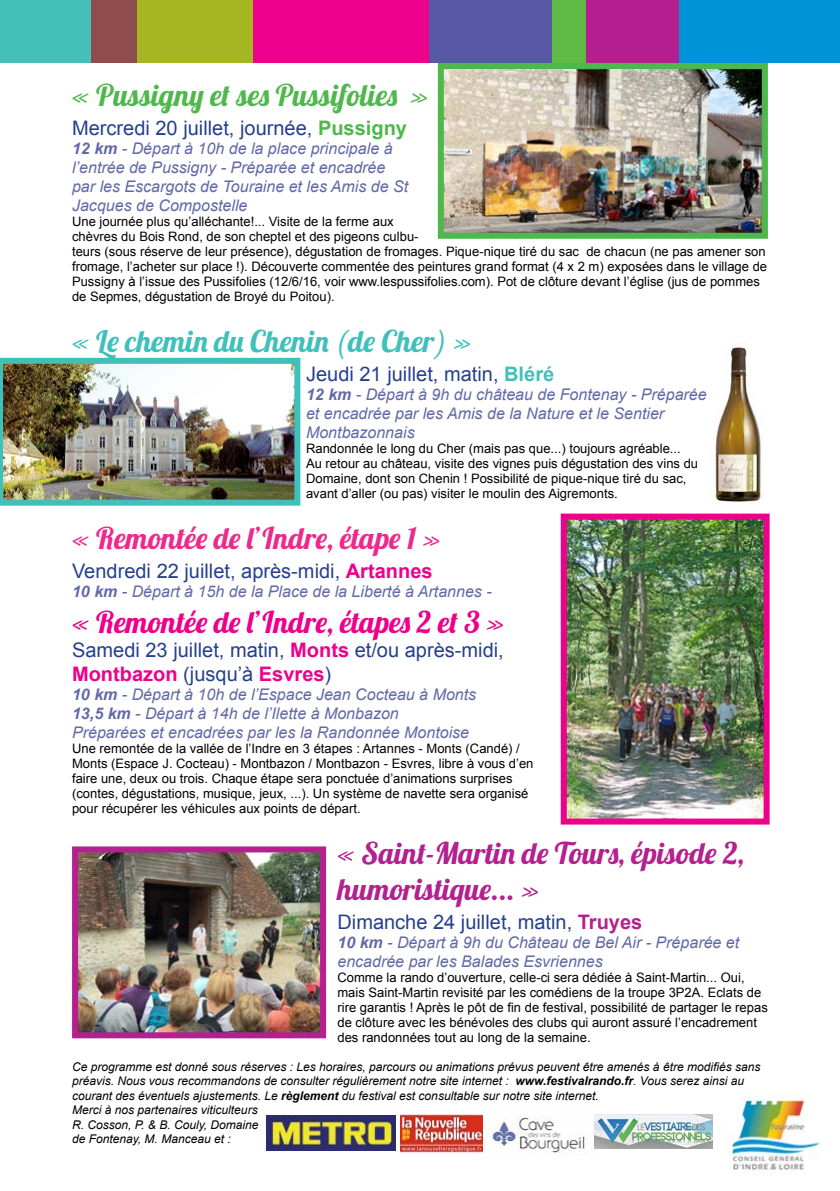
<style>
.page{position:relative;width:840px;height:1191px;background:#fff}
.page>*{position:absolute;margin:0;border:0;box-sizing:border-box;transform-origin:0 0}
.t1{font:30px/36px "Lobster 1.4";color:#b4218f}
.t2{font:30px "Lobster 1.4";color:#ec008c}
.t3{font:30px "Lobster 1.4";letter-spacing:.02em;color:#4eb84d}
.t4{font:30px "Lobster 1.4";color:#40c0ba}
.t5{font:30px "Lobster 1.4";color:#ec2a8c}
.t6{font:20px/24px "Arial";color:#25408f}
.t7{font:italic 16px/19.2px "Arial";color:#6269a7}
.t8{font:13px/15px "Arial";color:#000}
.t9{font:italic 12px/14.4px "Arial";color:#000}
.s1{font-weight:700;color:#4eb84d}
.s2{font-weight:700}
.s3{font-weight:700;color:#40c0ba}
.s4{font-weight:700;color:#ec008c}
.s5{font-weight:700;color:#b4218f}
</style>
<div class="page">
<div style="left:585px;top:0;width:167px;height:63px;background:#b41e8e"></div>
<div style="left:237px;top:0;width:315px;height:63px;background:#ec008c"></div>
<div style="left:428px;top:0;width:138px;height:63px;background:#5857a6"></div>
<div style="left:69px;top:0;width:136px;height:63px;background:#8e4c4c"></div>
<div style="left:679px;top:0;width:160px;height:63px;background:#0093d8"></div>
<div style="left:0;top:0;width:91px;height:63px;background:#44c0b9"></div>
<div style="left:137px;top:0;width:116px;height:63px;background:#a6b622"></div>
<div style="left:552px;top:0;width:33px;height:63px;background:#5fbb46"></div>
<img style="left:444px;top:70px;width:316px;height:162px">
<div style="left:437px;top:63px;width:330px;height:176px;border:6px solid #4eb84d"></div>
<img style="left:708px;top:342px;width:55px;height:160px">
<img style="left:0;top:358px;width:300px;height:147px">
<img style="left:567px;top:520px;width:195px;height:297px">
<div style="left:560px;top:513px;width:209px;height:311px;border:6px solid #ec008c"></div>
<img style="left:79px;top:853px;width:240px;height:178px">
<div style="left:72px;top:846px;width:254px;height:192px;border:6px solid #b4218f"></div>
<img style="left:266px;top:1115px;width:130px;height:35px">
<img style="left:724px;top:1094px;width:96px;height:77px">
<img style="left:400px;top:1114px;width:83px;height:39px">
<img style="left:491px;top:1117px;width:97px;height:39px">
<img style="left:594px;top:1114px;width:118px;height:34px">
<h1 class="t3" style="left:72px;top:76px;width:357px">« Pussigny et ses Pussifolies »</h1>
<h2 class="t6" style="left:72px;top:116px;width:336px">Mercredi 20 juillet, journée, <span class="s1">Pussigny</span></h2>
<p class="t7" style="left:72px;top:139px;width:337px"><span class="s2">12 km</span> - Départ à 10h de la place principale à l’entrée de Pussigny - Préparée et encadrée par les Escargots de Touraine et les Amis de St Jacques de Compostelle</p>
<p class="t8" style="left:72px;top:214px;width:696px">Une journée plus qu’alléchante!... Visite de la ferme aux<br>chèvres du Bois Rond, de son cheptel et des pigeons culbu-<br>teurs (sous réserve de leur présence), dégustation de fromages. Pique-nique tiré du sac de chacun (ne pas amener son fromage, l’acheter sur place !). Découverte commentée des peintures grand format (4 x 2 m) exposées dans le village de Pussigny à l’issue des Pussifolies (12/6/16, voir www.lespussifolies.com). Pot de clôture devant l’église (jus de pommes de Sepmes, dégustation de Broyé du Poitou).</p>
<h1 class="t4" style="left:72px;top:322px;width:400px">« Le chemin du Chenin (de Cher) »</h1>
<h2 class="t6" style="left:306px;top:362px;width:249px">Jeudi 21 juillet, matin, <span class="s3">Bléré</span></h2>
<p class="t7" style="left:306px;top:385px;width:402px"><span class="s2">12 km</span> - Départ à 9h du château de Fontenay - Préparée et encadrée par les Amis de la Nature et le Sentier<br>Montbazonnais</p>
<p class="t8" style="left:306px;top:441px;width:393px">Randonnée le long du Cher (mais pas que...) toujours agréable...<br>Au retour au château, visite des vignes puis dégustation des vins du Domaine, dont son Chenin ! Possibilité de pique-nique tiré du sac, avant d’aller (ou pas) visiter le moulin des Aigremonts.</p>
<h1 class="t5" style="left:72px;top:519px;width:370px">« Remontée de l’Indre, étape 1 »</h1>
<h2 class="t6" style="left:72px;top:559px;width:362px">Vendredi 22 juillet, après-midi, <span class="s4">Artannes</span></h2>
<p class="t7" style="left:72px;top:582px;width:421px"><span class="s2">10 km</span> - Départ à 15h de la Place de la Liberté à Artannes -</p>
<h1 class="t2" style="left:72px;top:603px;width:433px">« Remontée de l’Indre, étapes 2 et 3 »</h1>
<h2 class="t6" style="left:72px;top:638px;width:433px">Samedi 23 juillet, matin, <span class="s4">Monts</span> et/ou après-midi,<br><span class="s4">Montbazon</span> (jusqu’à <span class="s4">Esvres</span>)</h2>
<p class="t7" style="left:72px;top:685px;width:405px"><span class="s2">10 km</span> - Départ à 10h de l’Espace Jean Cocteau à Monts<br><span class="s2">13,5 km</span> - Départ à 14h de l’Ilette à Monbazon<br>Préparées et encadrées par les la Randonnée Montoise</p>
<p class="t8" style="left:72px;top:741px;width:462px">Une remontée de la vallée de l’Indre en 3 étapes : Artannes - Monts (Candé) / Monts (Espace J. Cocteau) - Montbazon / Montbazon - Esvres, libre à vous d’en faire une, deux ou trois. Chaque étape sera ponctuée d’animations surprises (contes, dégustations, musique, jeux, ...). Un système de navette sera organisé pour récupérer les véhicules aux points de départ.</p>
<h1 class="t1" style="left:337px;top:834px;width:408px">« Saint-Martin de Tours, épisode 2, humoristique... »</h1>
<h2 class="t6" style="left:337px;top:910px;width:306px">Dimanche 24 juillet, matin, <span class="s5">Truyes</span></h2>
<p class="t7" style="left:337px;top:933px;width:403px"><span class="s2">10 km</span> - Départ à 9h du Château de Bel Air - Préparée et encadrée par les Balades Esvriennes</p>
<p class="t8" style="left:337px;top:970px;width:431px">Comme la rando d’ouverture, celle-ci sera dédiée à Saint-Martin... Oui, mais Saint-Martin revisité par les comédiens de la troupe 3P2A. Eclats de rire garantis ! Après le pôt de fin de festival, possibilité de partager le repas de clôture avec les bénévoles des clubs qui auront assuré l’encadrement des randonnées tout au long de la semaine.</p>
<p class="t9" style="left:72px;top:1059px;width:689px">Ce programme est donné sous réserves : Les horaires, parcours ou animations prévus peuvent être amenés à être modifiés sans préavis. Nous vous recommandons de consulter régulièrement notre site internet : <span class="s2">www.festivalrando.fr</span>. Vous serez ainsi au courant des éventuels ajustements. Le <span class="s2">règlement</span> du festival est consultable sur notre site internet.<br>Merci à nos partenaires viticulteurs<br>R. Cosson, P. &amp; B. Couly, Domaine<br>de Fontenay, M. Manceau et :</p>
</div>
